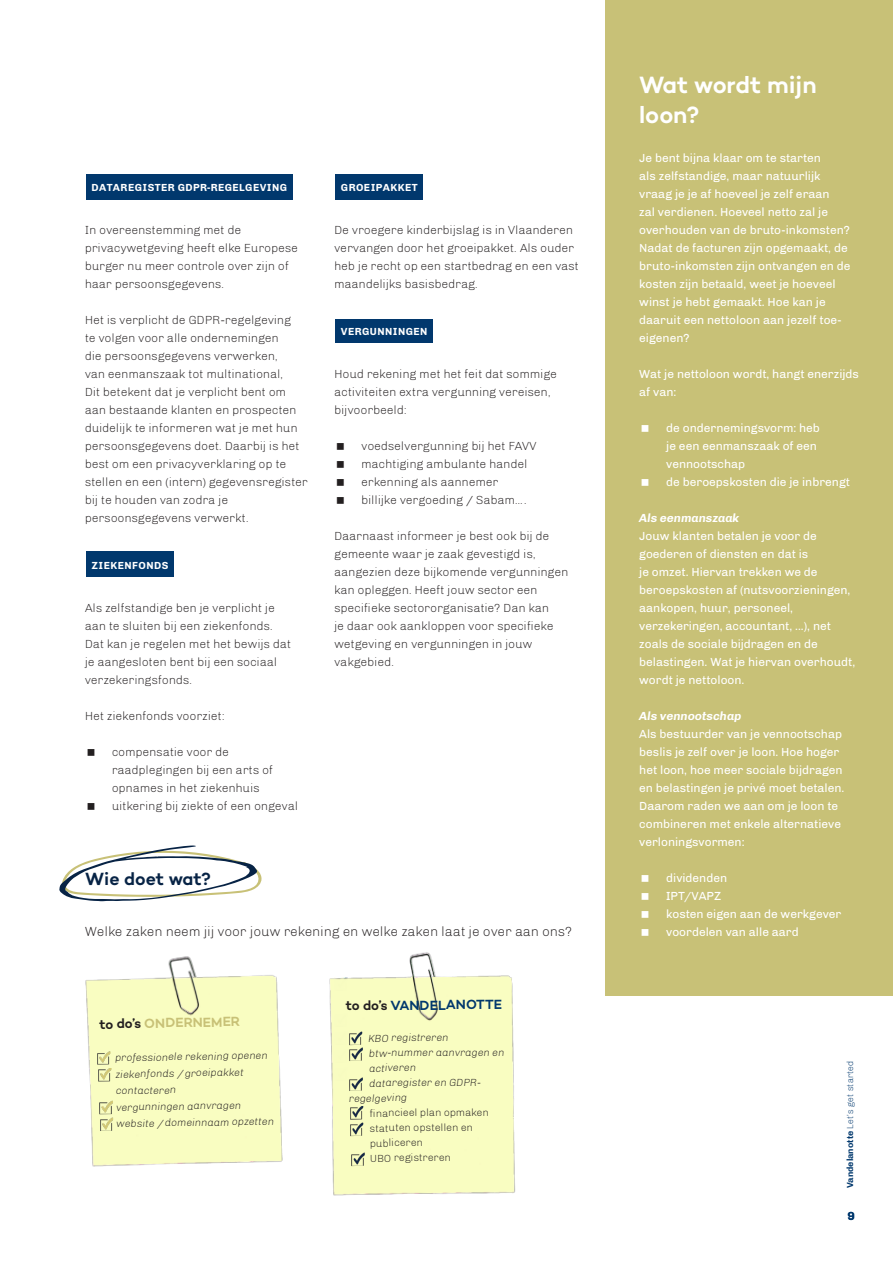
<style>
.page{position:relative;width:893px;height:1263px;background:#fff}
.page>*{position:absolute;margin:0;border:0;box-sizing:border-box;transform-origin:0 0}
.t1{font:600 24px/30px "Campton";color:#fff}
.t2{font:600 18px "Campton";color:#072345}
.t3{font:300 13.5px "Chivo";color:#231f20}
.t4{font:600 13.5px "Campton";letter-spacing:-.01em;color:#01386d}
.t5{font:600 13.5px "Campton";color:#c8c177}
.t6{font:300 12px/18px "Chivo";color:#231f20}
.t7{font:12px/18px "Chivo";color:#fff}
.t8{font:italic 700 12px "Chivo";color:#fff}
.t9{font:700 12px "Chivo";color:#01386d}
.t10{font:italic 300 10.5px/14.5px "Chivo";color:#231f20}
.t11{font:300 10.5px "Chivo";color:#231f20}
.t12{font:700 10.5px "Chivo";letter-spacing:.04em;color:#fff}
.t13{font:300 9px "Chivo";color:#01386d}
.s1{color:#231f20}
.s2{font-weight:700}
</style>
<div class="page">
<div style="left:86px;top:174px;width:206px;height:26px;background:#01386d"></div>
<div style="left:86px;top:552px;width:88px;height:25px;background:#01386d"></div>
<div style="left:335px;top:174px;width:88px;height:26px;background:#01386d"></div>
<div style="left:335px;top:319px;width:98px;height:24px;background:#01386d"></div>
<div style="left:605px;top:0;width:288px;height:954px;background:#c8c177"></div>
<div style="left:605px;top:40px;width:288px;height:955px;background:#c8c177"></div>
<svg style="left:59px;top:845px;width:203px;height:56px"></svg>
<img style="left:85px;top:956px;width:198px;height:211px">
<img style="left:97px;top:1051px;width:14px;height:14px">
<img style="left:98px;top:1068px;width:14px;height:14px">
<img style="left:99px;top:1100px;width:14px;height:14px">
<img style="left:99px;top:1117px;width:14px;height:14px">
<img style="left:329px;top:952px;width:187px;height:244px">
<img style="left:348px;top:1031px;width:15px;height:14px">
<img style="left:349px;top:1047px;width:14px;height:14px">
<img style="left:349px;top:1077px;width:14px;height:14px">
<img style="left:349px;top:1106px;width:15px;height:14px">
<img style="left:349px;top:1122px;width:15px;height:14px">
<img style="left:351px;top:1152px;width:14px;height:14px">
<p class="t12" style="left:91px;top:181px;width:197px">DATAREGISTER GDPR-REGELGEVING</p>
<p class="t6" style="left:85px;top:221px;width:215px">In overeenstemming met de privacywetgeving heeft elke Europese burger nu meer controle over zijn of haar persoonsgegevens.</p>
<p class="t6" style="left:85px;top:311px;width:225px">Het is verplicht de GDPR-regelgeving<br>te volgen voor alle ondernemingen<br>die persoonsgegevens verwerken,<br>van eenmanszaak tot multinational,<br>Dit betekent dat je verplicht bent om aan bestaande klanten en prospecten duidelijk te informeren wat je met hun persoonsgegevens doet. Daarbij is het best om een privacyverklaring op te stellen en een (intern) gegevensregister bij te houden van zodra je persoonsgegevens verwerkt.</p>
<p class="t12" style="left:91px;top:559px;width:78px">ZIEKENFONDS</p>
<p class="t6" style="left:85px;top:599px;width:208px">Als zelfstandige ben je verplicht je aan te sluiten bij een ziekenfonds.<br>Dat kan je regelen met het bewijs dat je aangesloten bent bij een sociaal verzekeringsfonds.</p>
<p class="t6" style="left:85px;top:707px;width:141px">Het ziekenfonds voorziet:</p>
<p class="t6" style="left:112px;top:743px;width:163px">compensatie voor de raadplegingen bij een arts of opnames in het ziekenhuis</p>
<p class="t6" style="left:112px;top:797px;width:188px">uitkering bij ziekte of een ongeval</p>
<p class="t2" style="left:85px;top:867px;width:127px">Wie doet wat?</p>
<p class="t12" style="left:341px;top:182px;width:78px">GROEIPAKKET</p>
<p class="t6" style="left:334px;top:221px;width:246px">De vroegere kinderbijslag is in Vlaanderen vervangen door het groeipakket. Als ouder heb je recht op een startbedrag en een vast maandelijks basisbedrag.</p>
<p class="t12" style="left:341px;top:325px;width:88px">VERGUNNINGEN</p>
<p class="t6" style="left:334px;top:365px;width:224px">Houd rekening met het feit dat sommige activiteiten extra vergunning vereisen, bijvoorbeeld:</p>
<p class="t6" style="left:361px;top:437px;width:177px">voedselvergunning bij het FAVV</p>
<p class="t6" style="left:361px;top:455px;width:168px">machtiging ambulante handel</p>
<p class="t6" style="left:361px;top:473px;width:139px">erkenning als aannemer</p>
<p class="t6" style="left:361px;top:491px;width:167px">billijke vergoeding / Sabam….</p>
<p class="t6" style="left:334px;top:527px;width:235px">Daarnaast informeer je best ook bij de gemeente waar je zaak gevestigd is, aangezien deze bijkomende vergunningen kan opleggen. Heeft jouw sector een specifieke sectororganisatie? Dan kan<br>je daar ook aankloppen voor specifieke wetgeving en vergunningen in jouw vakgebied.</p>
<p class="t3" style="left:85px;top:924px;width:488px">Welke zaken neem jij voor jouw rekening en welke zaken laat je over aan ons?</p>
<p class="t5" style="left:99px;top:1015px;width:142px;rotate:-1deg"><span class="s1">to do’s</span> ONDERNEMER</p>
<p class="t10" style="left:115px;top:1050px;width:154px;rotate:-1deg">professionele rekening openen</p>
<p class="t10" style="left:116px;top:1067px;width:130px;rotate:-1deg">ziekenfonds / groeipakket</p>
<p class="t10" style="left:116px;top:1083px;width:62px;rotate:-1deg">contacteren</p>
<p class="t10" style="left:116px;top:1100px;width:127px;rotate:-1deg">vergunningen aanvragen</p>
<p class="t10" style="left:116px;top:1116px;width:159px;rotate:-1deg">website / domeinnaam opzetten</p>
<p class="t4" style="left:346px;top:996px;width:158px"><span class="s1">to do’s</span> VANDELANOTTE</p>
<p class="t10" style="left:368px;top:1031px;width:82px;rotate:-1deg">KBO registreren</p>
<p class="t10" style="left:369px;top:1046px;width:137px;rotate:-1deg">btw-nummer aanvragen en activeren</p>
<p class="t10" style="left:369px;top:1076px;width:113px;rotate:-1deg">dataregister en GDPR-</p>
<p class="t10" style="left:349px;top:1091px;width:60px;rotate:-1deg">regelgeving</p>
<p class="t11" style="left:370px;top:1107px;width:121px;rotate:-1deg">fi nancieel plan opmaken</p>
<p class="t11" style="left:370px;top:1122px;width:105px;rotate:-1deg">statuten opstellen en</p>
<p class="t11" style="left:370px;top:1137px;width:55px;rotate:-1deg">publiceren</p>
<p class="t11" style="left:370px;top:1152px;width:82px;rotate:-1deg">UBO registreren</p>
<p class="t1" style="left:639px;top:70px;width:179px">Wat wordt mijn loon?</p>
<p class="t7" style="left:639px;top:149px;width:213px">Je bent bijna klaar om te starten<br>als zelfstandige, maar natuurlijk vraag je je af hoeveel je zelf eraan<br>zal verdienen. Hoeveel netto zal je overhouden van de bruto-inkomsten?<br>Nadat de facturen zijn opgemaakt, de bruto-inkomsten zijn ontvangen en de kosten zijn betaald, weet je hoeveel winst je hebt gemaakt. Hoe kan je daaruit een nettoloon aan jezelf toe&shy;eigenen?</p>
<p class="t7" style="left:639px;top:365px;width:221px">Wat je nettoloon wordt, hangt enerzijds af van:</p>
<p class="t7" style="left:666px;top:419px;width:155px">de ondernemingsvorm: heb je een eenmanszaak of een vennootschap</p>
<p class="t7" style="left:666px;top:473px;width:185px">de beroepskosten die je inbrengt</p>
<p class="t8" style="left:639px;top:511px;width:102px">Als eenmanszaak</p>
<p class="t7" style="left:639px;top:527px;width:217px">Jouw klanten betalen je voor de goederen of diensten en dat is<br>je omzet. Hiervan trekken we de beroepskosten af (nutsvoorzieningen, aankopen, huur, personeel, verzekeringen, accountant, ...), net zoals de sociale bijdragen en de belastingen. Wat je hiervan overhoudt, wordt je nettoloon.</p>
<p class="t8" style="left:639px;top:709px;width:104px">Als vennootschap</p>
<p class="t7" style="left:639px;top:725px;width:207px">Als bestuurder van je vennootschap beslis je zelf over je loon. Hoe hoger het loon, hoe meer sociale bijdragen en belastingen je privé moet betalen.<br>Daarom raden we aan om je loon te combineren met enkele alternatieve verloningsvormen:</p>
<p class="t7" style="left:666px;top:869px;width:62px">dividenden</p>
<p class="t7" style="left:666px;top:887px;width:57px">IPT/VAPZ</p>
<p class="t7" style="left:666px;top:905px;width:177px">kosten eigen aan de werkgever</p>
<p class="t7" style="left:666px;top:923px;width:134px">voordelen van alle aard</p>
<p class="t7" style="left:660px;top:473px;width:11px">w</p>
<p class="t13" style="left:845px;top:1188px;width:129px;rotate:-90deg"><span class="s2">Vandelanotte</span> Let’s get started</p>
<p class="t9" style="left:847px;top:1209px;width:9px">9</p>
</div>
